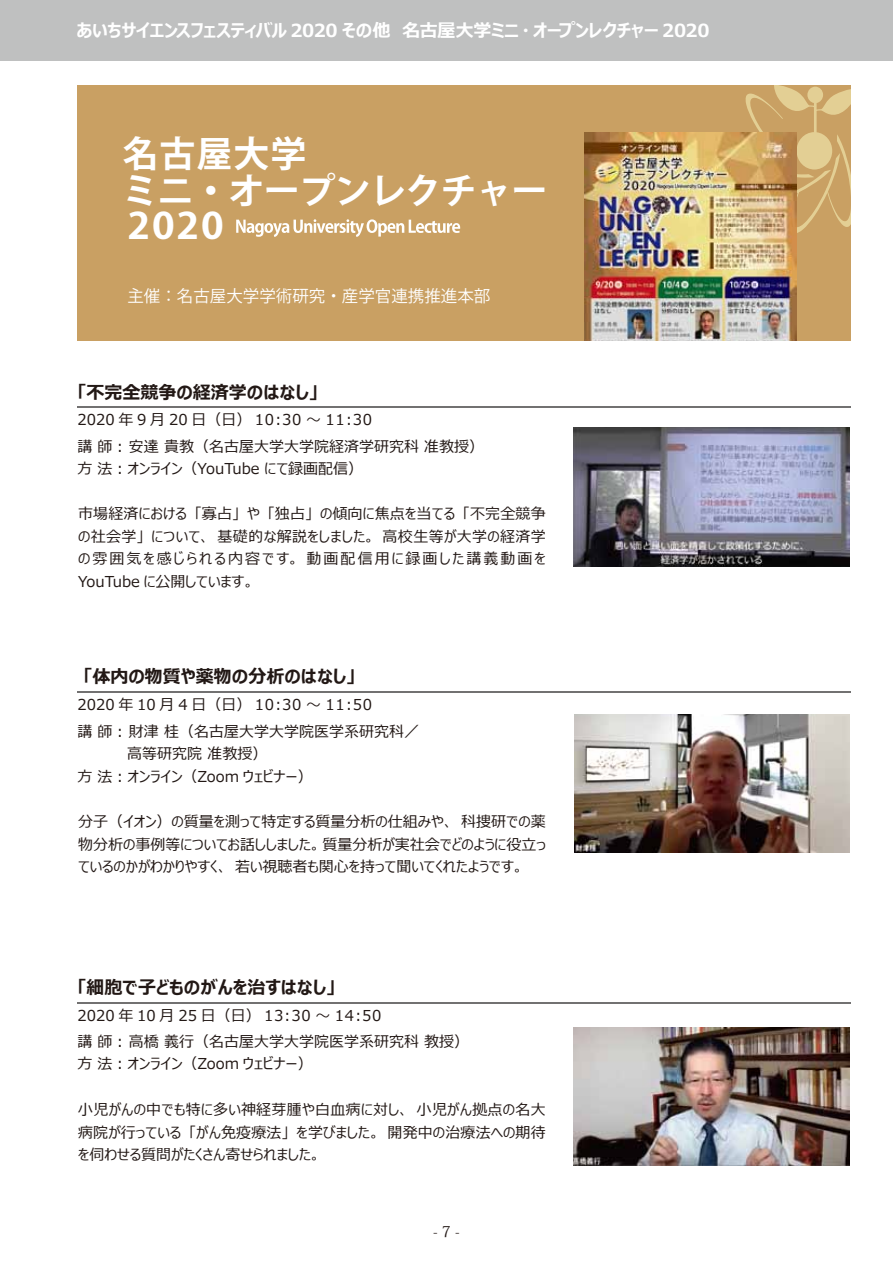
<style>
.page{position:relative;width:893px;height:1263px;background:#fff}
.page>*{position:absolute;margin:0;border:0;box-sizing:border-box;transform-origin:0 0}
.t1{font:700 36px/37.2px "Koz Go Pro";letter-spacing:-.025em;color:#fff}
.t2{font:700 36px "Koz Go Pro";letter-spacing:-.025em;color:#fff;scale:1.1 1}
.t3{font:700 18px "Meiryo UI";color:#221815}
.t4{font:700 18px "Meiryo UI";letter-spacing:-.02em;color:#fff}
.t5{font:16.5px "Koz Go Pro";color:#fff}
.t6{font:15px/22.5px "Meiryo UI";color:#221815;text-align:justify}
.t7{font:15px "Meiryo UI";letter-spacing:.025em;color:#221815}
.t8{font:15px "Koz Min Pro";color:#221815}
</style>
<div class="page">
<div style="left:0;top:0;width:893px;height:60px;background:#bfc0c0"></div>
<hr style="left:77px;top:407px;width:774px;height:1px;background:#727171">
<img style="left:573px;top:428px;width:276px;height:138px">
<hr style="left:77px;top:692px;width:774px;height:1px;background:#727171">
<img style="left:574px;top:714px;width:276px;height:138px">
<hr style="left:77px;top:1002px;width:774px;height:1px;background:#727171">
<img style="left:573px;top:1027px;width:277px;height:138px">
<div style="left:77px;top:85px;width:773px;height:255px;background:#c9a063"></div>
<svg style="left:236px;top:219px;width:224px;height:18px"></svg>
<svg style="left:745px;top:85px;width:106px;height:148px"></svg>
<img style="left:584px;top:132px;width:213px;height:208px">
<p class="t4" style="left:77px;top:18px;width:634px">あいちサイエンスフェスティバル 2020 その他　名古屋大学ミニ・オープンレクチャー 2020</p>
<h1 class="t1" style="left:122px;top:137px;width:427px">名古屋大学<br>ミニ・オープンレクチャー</h1>
<h1 class="t2" style="left:127px;top:203px;width:89px">2020</h1>
<p class="t5" style="left:127px;top:285px;width:365px">主催：名古屋大学学術研究・産学官連携推進本部</p>
<p class="t3" style="left:77px;top:379px;width:242px">「不完全競争の経済学のはなし」</p>
<p class="t7" style="left:77px;top:409px;width:296px">2020 年 9 月 20 日（日） 10:30 ～ 11:30</p>
<p class="t6" style="left:77px;top:436px;width:408px">講 師︓ 安達 貴教（名古屋大学大学院経済学研究科 准教授）方 法︓オンライン（YouTube にて録画配信）</p>
<p class="t6" style="left:78px;top:503px;width:469px">市場経済における「寡占」や「独占」の傾向に焦点を当てる「不完全競争の社会学」について、基礎的な解説をしました。高校生等が大学の経済学の雰囲気を感じられる内容です。動画配信用に録画した講義動画をYouTube に公開しています。</p>
<p class="t3" style="left:83px;top:664px;width:274px">「体内の物質や薬物の分析のはなし」</p>
<p class="t7" style="left:77px;top:694px;width:296px">2020 年 10 月 4 日（日） 10:30 ～ 11:50</p>
<p class="t6" style="left:77px;top:721px;width:343px;text-align:left">講 師︓ 財津 桂（名古屋大学大学院医学系研究科／　　　　　高等研究院 准教授）<br>方 法︓オンライン（Zoom ウェビナー）</p>
<p class="t6" style="left:78px;top:811px;width:469px">分子（イオン）の質量を測って特定する質量分析の仕組みや、科捜研での薬物分析の事例等についてお話ししました。質量分析が実社会でどのように役立っているのかがわかりやすく、若い視聴者も関心を持って聞いてくれたようです。</p>
<p class="t3" style="left:77px;top:975px;width:260px">「細胞で子どものがんを治すはなし」</p>
<p class="t6" style="left:77px;top:1005px;width:306px">2020 年 10 月 25 日（日） 13:30 ～ 14:50</p>
<p class="t6" style="left:77px;top:1031px;width:393px">講 師︓ 高橋 義行（名古屋大学大学院医学系研究科 教授）方 法︓オンライン（Zoom ウェビナー）</p>
<p class="t6" style="left:78px;top:1099px;width:469px">小児がんの中でも特に多い神経芽腫や白血病に対し、小児がん拠点の名大病院が行っている「がん免疫療法」を学びました。開発中の治療法への期待を伺わせる質問がたくさん寄せられました。</p>
<p class="t8" style="left:433px;top:1220px;width:28px">- 7 -</p>
</div>
